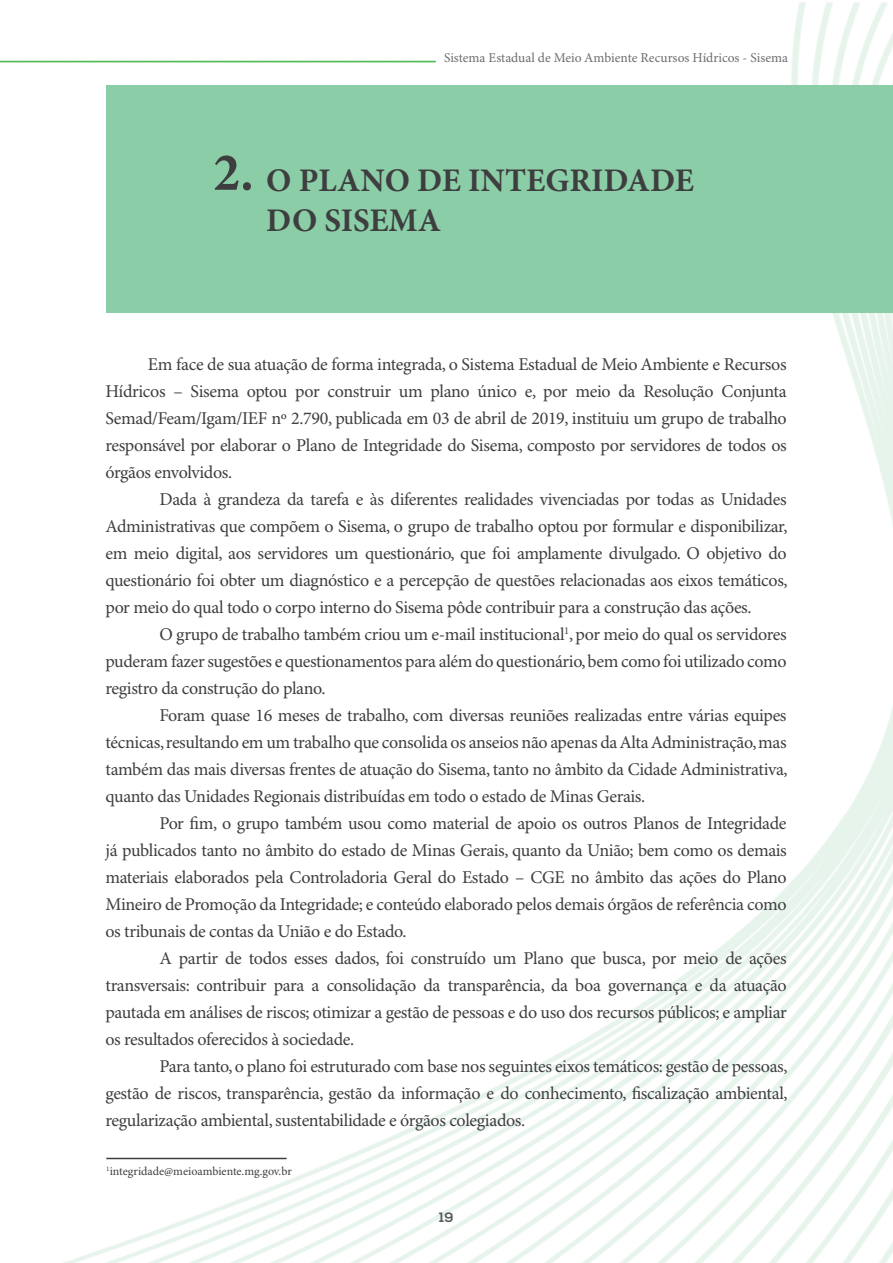
<style>
.page{position:relative;width:893px;height:1263px;background:#fff}
.page>*{position:absolute;margin:0;border:0;box-sizing:border-box;transform-origin:0 0}
.t1{font:700 54px "Minion Pro";color:#3e3e3f}
.t2{font:700 33px/39.6px "Minion Pro";color:#3e3e3f}
.t3{font:18px/27px "Minion Pro";letter-spacing:-.02em;color:#3e3e3f;text-align:justify}
.t4{font:13.5px "Minion Pro";color:#6c6d70}
.t5{font:700 13.5px "Nexa";color:#57585a}
.t6{font:12px "Minion Pro";color:#3e3e3f}
</style>
<div class="page">
<img style="left:43px;top:3px;width:850px;height:811px">
<img style="left:63px;top:814px;width:830px;height:449px">
<svg style="left:0;top:61px;width:436px;height:2px"></svg>
<div style="left:106px;top:85px;width:787px;height:227px;background:#8acda7"></div>
<hr style="left:106px;top:1158px;width:181px;height:1px;background:#3e3e3f">
<p class="t4" style="left:444px;top:50px;width:346px">Sistema Estadual de Meio Ambiente Recursos Hídricos - Sisema</p>
<h1 class="t1" style="left:213px;top:134px;width:42px">2.</h1>
<h2 class="t2" style="left:266px;top:161px;width:429px">O PLANO DE INTEGRIDADE<br>DO SISEMA</h2>
<p class="t3" style="left:105px;top:351px;width:683px;text-indent:43px">Em face de sua atuação de forma integrada, o Sistema Estadual de Meio Ambiente e Recursos Hídricos – Sisema optou por construir um plano único e, por meio da Resolução Conjunta Semad/Feam/Igam/IEF nº 2.790, publicada em 03 de abril de 2019, instituiu um grupo de trabalho responsável por elaborar o Plano de Integridade do Sisema, composto por servidores de todos os órgãos envolvidos.</p>
<p class="t3" style="left:105px;top:486px;width:684px;text-indent:54px">Dada à grandeza da tarefa e às diferentes realidades vivenciadas por todas as Unidades Administrativas que compõem o Sisema, o grupo de trabalho optou por formular e disponibilizar, em meio digital, aos servidores um questionário, que foi amplamente divulgado. O objetivo do questionário foi obter um diagnóstico e a percepção de questões relacionadas aos eixos temáticos, por meio do qual todo o corpo interno do Sisema pôde contribuir para a construção das ações.</p>
<p class="t3" style="left:105px;top:621px;width:683px;text-indent:54px">O grupo de trabalho também criou um e-mail institucional<sup>1</sup>, por meio do qual os servidores puderam fazer sugestões e questionamentos para além do questionário, bem como foi utilizado como registro da construção do plano.</p>
<p class="t3" style="left:105px;top:702px;width:684px;text-indent:54px">Foram quase 16 meses de trabalho, com diversas reuniões realizadas entre várias equipes técnicas, resultando em um trabalho que consolida os anseios não apenas da Alta Administração, mas também das mais diversas frentes de atuação do Sisema, tanto no âmbito da Cidade Administrativa, quanto das Unidades Regionais distribuídas em todo o estado de Minas Gerais.</p>
<p class="t3" style="left:105px;top:810px;width:683px;text-indent:54px">Por fim, o grupo também usou como material de apoio os outros Planos de Integridade já publicados tanto no âmbito do estado de Minas Gerais, quanto da União; bem como os demais materiais elaborados pela Controladoria Geral do Estado – CGE no âmbito das ações do Plano Mineiro de Promoção da Integridade; e conteúdo elaborado pelos demais órgãos de referência como os tribunais de contas da União e do Estado.</p>
<p class="t3" style="left:105px;top:945px;width:683px;text-indent:54px">A partir de todos esses dados, foi construído um Plano que busca, por meio de ações transversais: contribuir para a consolidação da transparência, da boa governança e da atuação pautada em análises de riscos; otimizar a gestão de pessoas e do uso dos recursos públicos; e ampliar os resultados oferecidos à sociedade.</p>
<p class="t3" style="left:105px;top:1053px;width:684px;text-indent:54px">Para tanto, o plano foi estruturado com base nos seguintes eixos temáticos: gestão de pessoas, gestão de riscos, transparência, gestão da informação e do conhecimento, fiscalização ambiental, regularização ambiental, sustentabilidade e órgãos colegiados.</p>
<p class="t6" style="left:106px;top:1164px;width:187px"><sup>1</sup>integridade@meioambiente.mg.gov.br</p>
<p class="t5" style="left:439px;top:1209px;width:16px">19</p>
</div>
